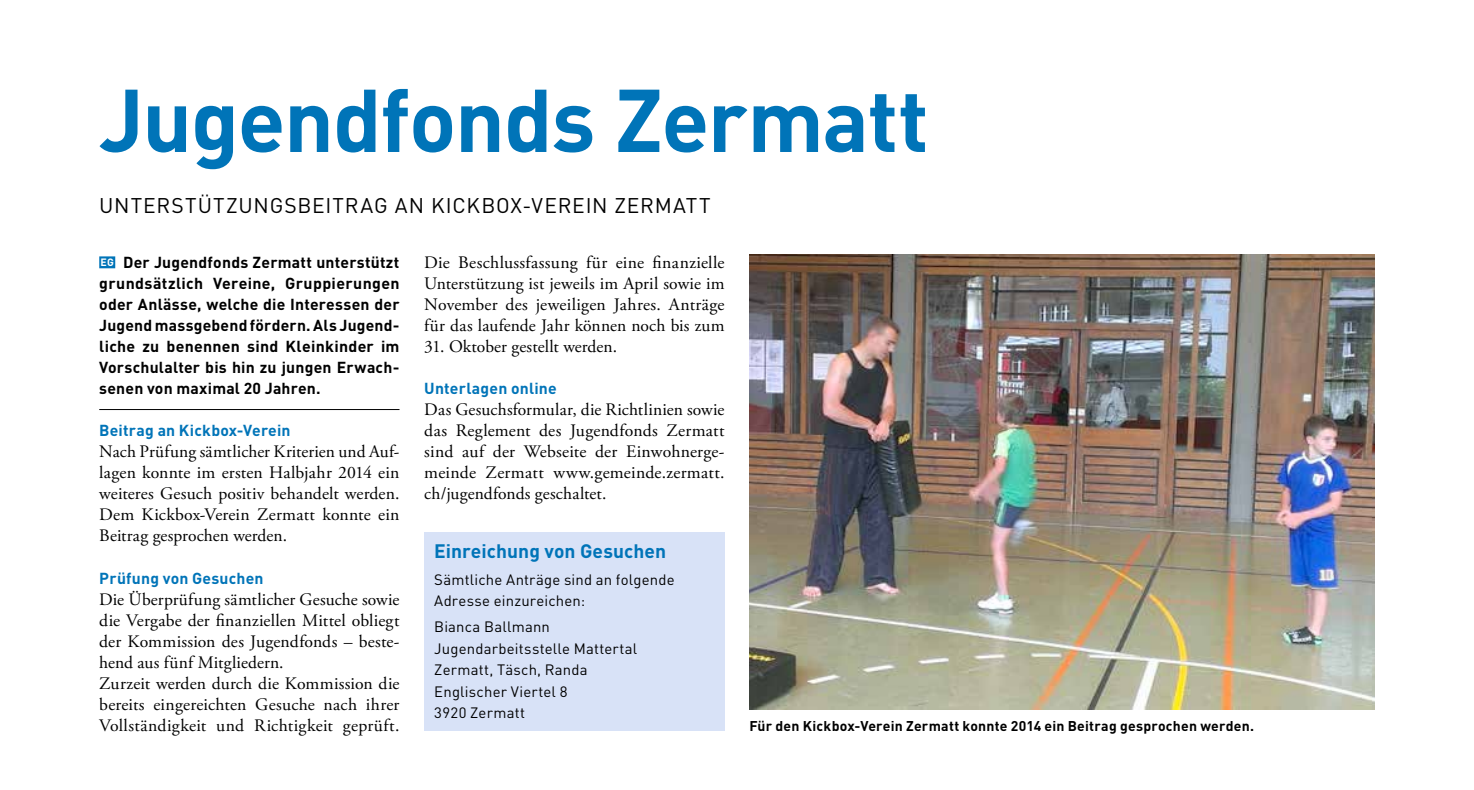
<style>
.page{position:relative;width:1474px;height:790px;background:#fff}
.page>*{position:absolute;margin:0;border:0;box-sizing:border-box;transform-origin:0 0}
.t1{font:700 87.5px "DIN";letter-spacing:-.02em;color:#0074b8}
.t2{font:21px "DIN";letter-spacing:.04em;color:#000}
.t3{font:700 19.25px "DIN";color:#0074b8}
.t4{font:17.5px/21px "Adobe Garamond Pro";letter-spacing:.01em;color:#000;text-align:justify}
.t5{font:700 15.75px/21px "DIN";letter-spacing:.01em;color:#000;text-align:justify}
.t6{font:700 15.75px "DIN";letter-spacing:.015em;color:#0074b8}
.t7{font:14.88px/21.3px "DIN";letter-spacing:.015em;color:#000}
.t8{font:700 14px "DIN";letter-spacing:.015em;color:#000}
.s1{font-size:10.5px;color:#fff}
</style>
<div class="page">
<div style="left:99px;top:256px;width:16px;height:12px;background:#0074b8"></div>
<hr style="left:99px;top:409px;width:300px;height:1px;background:#000">
<div style="left:424px;top:532px;width:300px;height:198px;background:#d8e2f7"></div>
<img style="left:749px;top:254px;width:625px;height:455px">
<h1 class="t1" style="left:99px;top:63px;width:831px">Jugendfonds Zermatt</h1>
<p class="t2" style="left:99px;top:192px;width:613px">UNTERSTÜTZUNGSBEITRAG AN KICKBOX-VEREIN ZERMATT</p>
<p class="t5" style="left:99px;top:251px;width:302px"><span class="s1">EG</span> Der Jugendfonds Zermatt unterstützt grundsätzlich Vereine, Gruppierungen oder Anlässe, welche die Interessen der Jugend massgebend fördern. Als Jugend&shy;liche zu benennen sind Kleinkinder im Vorschulalter bis hin zu jungen Erwach&shy;senen von maximal 20 Jahren.</p>
<p class="t6" style="left:99px;top:420px;width:193px">Beitrag an Kickbox-Verein</p>
<p class="t4" style="left:99px;top:442px;width:302px">Nach Prüfung sämtlicher Kriterien und Auf&shy;lagen konnte im ersten Halbjahr 2014 ein weiteres Gesuch positiv behandelt werden.<br>Dem Kickbox-Verein Zermatt konnte ein Beitrag gesprochen werden.</p>
<p class="t6" style="left:99px;top:567px;width:166px">Prüfung von Gesuchen</p>
<p class="t4" style="left:99px;top:589px;width:302px;text-align:left">Die Überprüfung sämtlicher Gesuche sowie die Vergabe der finanziellen Mittel obliegt der Kommission des Jugendfonds – beste&shy;hend aus fünf Mitgliedern.<br>Zurzeit werden durch die Kommission die bereits eingereichten Gesuche nach ihrer Vollständigkeit und Richtigkeit geprüft.</p>
<p class="t4" style="left:424px;top:253px;width:302px">Die Beschlussfassung für eine finanzielle Unterstützung ist jeweils im April sowie im November des jeweiligen Jahres. Anträge für das laufende Jahr können noch bis zum</p>
<p class="t4" style="left:424px;top:337px;width:194px">31. Oktober gestellt werden.</p>
<p class="t6" style="left:424px;top:378px;width:134px">Unterlagen online</p>
<p class="t4" style="left:424px;top:400px;width:302px">Das Gesuchsformular, die Richtlinien sowie das Reglement des Jugendfonds Zermatt sind auf der Webseite der Einwohnerge&shy;meinde Zermatt www.gemeinde.zermatt. ch/jugendfonds geschaltet.</p>
<p class="t3" style="left:434px;top:538px;width:233px">Einreichung von Gesuchen</p>
<p class="t7" style="left:434px;top:568px;width:242px">Sämtliche Anträge sind an folgende<br>Adresse einzureichen:</p>
<p class="t7" style="left:434px;top:616px;width:204px">Bianca Ballmann<br>Jugendarbeitsstelle Mattertal<br>Zermatt, Täsch, Randa<br>Englischer Viertel 8<br>3920 Zermatt</p>
<p class="t8" style="left:749px;top:716px;width:506px">Für den Kickbox-Verein Zermatt konnte 2014 ein Beitrag gesprochen werden.</p>
</div>
